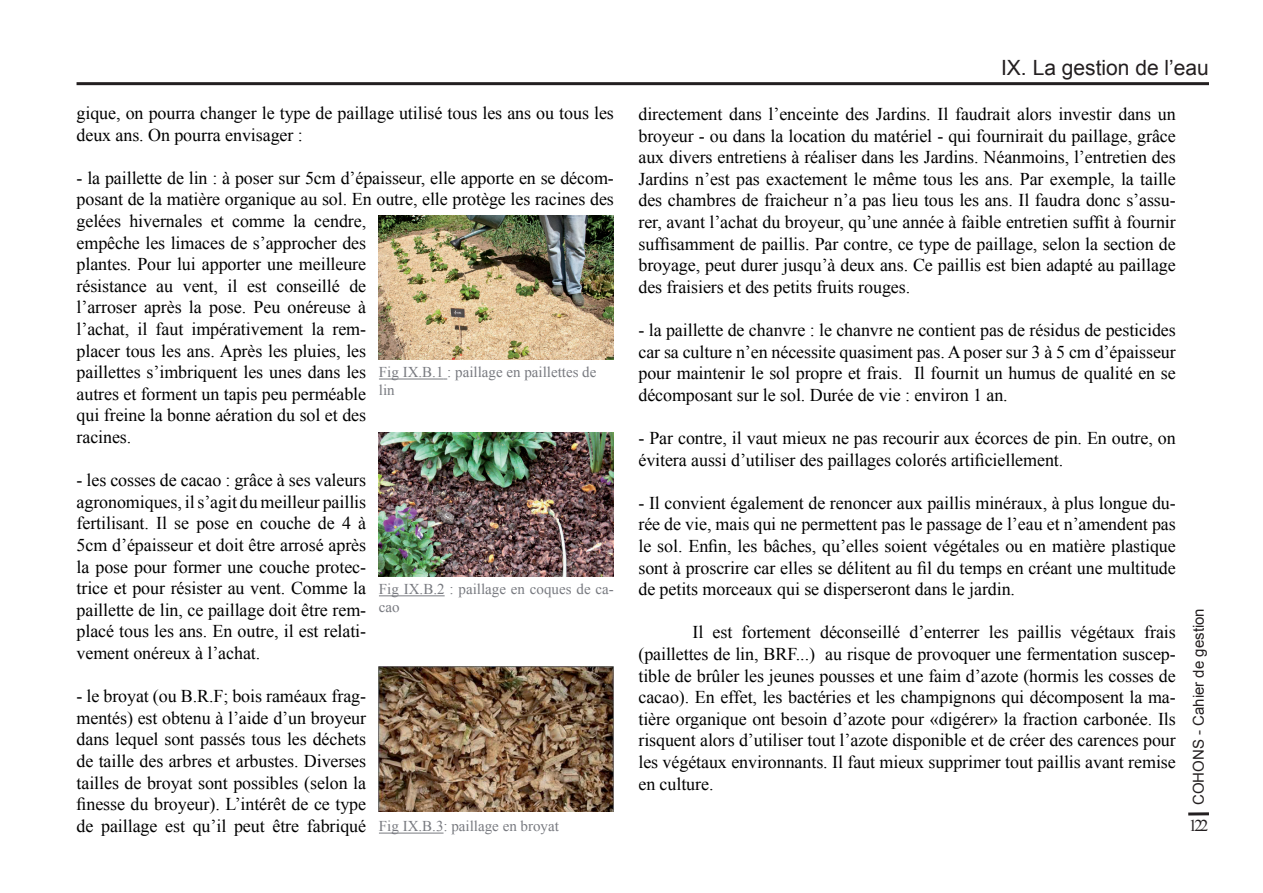
<style>
.page{position:relative;width:1263px;height:893px;background:#fff}
.page>*{position:absolute;margin:0;border:0;box-sizing:border-box;transform-origin:0 0}
.t1{font:21px "Arial";color:#231f20}
.t2{font:18px/21.6px "Times New Roman";letter-spacing:-.005em;color:#000;text-align:justify}
.t3{font:16.5px "Times New Roman";color:#231f20}
.t4{font:15px/18px "Times New Roman";color:#787a80}
.t5{font:15px "Arial";color:#231f20}
</style>
<div class="page">
<img style="left:379px;top:215px;width:235px;height:145px">
<hr style="left:379px;top:379px;width:64px;height:1px;background:#787a80">
<img style="left:379px;top:432px;width:235px;height:145px">
<hr style="left:379px;top:595px;width:66px;height:1px;background:#787a80">
<img style="left:379px;top:667px;width:235px;height:144px">
<hr style="left:379px;top:833px;width:64px;height:1px;background:#787a80">
<hr style="left:1188px;top:812px;width:21px;height:3px;background:#231f20">
<hr style="left:77px;top:82px;width:1132px;height:3px;background:#231f20">
<p class="t1" style="left:1001px;top:54px;width:209px">IX. La gestion de l’eau</p>
<p class="t2" style="left:77px;top:102px;width:539px">gique, on pourra changer le type de paillage utilisé tous les ans ou tous les deux ans. On pourra envisager :</p>
<p class="t2" style="left:77px;top:167px;width:539px;text-align:left">- la paillette de lin : à poser sur 5cm d’épaisseur, elle apporte en se décom&shy;posant de la matière organique au sol. En outre, elle protège les racines des gelées hivernales et comme la cendre,<br>empêche les limaces de s’approcher des<br>plantes. Pour lui apporter une meilleure<br>résistance au vent, il est conseillé de<br>l’arroser après la pose. Peu onéreuse à<br>l’achat, il faut impérativement la rem-<br>placer tous les ans. Après les pluies, les<br>paillettes s’imbriquent les unes dans les<br>autres et forment un tapis peu perméable<br>qui freine la bonne aération du sol et des<br>racines.</p>
<p class="t2" style="left:77px;top:469px;width:291px">- les cosses de cacao : grâce à ses valeurs agronomiques, il s’agit du meilleur paillis fertilisant. Il se pose en couche de 4 à 5cm d’épaisseur et doit être arrosé après la pose pour former une couche protec&shy;trice et pour résister au vent. Comme la paillette de lin, ce paillage doit être rem&shy;placé tous les ans. En outre, il est relati&shy;vement onéreux à l’achat.</p>
<p class="t2" style="left:77px;top:685px;width:291px">- le broyat (ou B.R.F; bois raméaux frag&shy;mentés) est obtenu à l’aide d’un broyeur dans lequel sont passés tous les déchets de taille des arbres et arbustes. Diverses tailles de broyat sont possibles (selon la finesse du broyeur). L’intérêt de ce type de paillage est qu’il peut être fabriqué</p>
<p class="t2" style="left:638px;top:103px;width:539px">directement dans l’enceinte des Jardins. Il faudrait alors investir dans un broyeur - ou dans la location du matériel - qui fournirait du paillage, grâce aux divers entretiens à réaliser dans les Jardins. Néanmoins, l’entretien des Jardins n’est pas exactement le même tous les ans. Par exemple, la taille des chambres de fraicheur n’a pas lieu tous les ans. Il faudra donc s’assu&shy;rer, avant l’achat du broyeur, qu’une année à faible entretien suffit à fournir suffisamment de paillis. Par contre, ce type de paillage, selon la section de broyage, peut durer jusqu’à deux ans. Ce paillis est bien adapté au paillage des fraisiers et des petits fruits rouges.</p>
<p class="t2" style="left:638px;top:319px;width:539px">- la paillette de chanvre : le chanvre ne contient pas de résidus de pesticides car sa culture n’en nécessite quasiment pas. A poser sur 3 à 5 cm d’épaisseur pour maintenir le sol propre et frais. Il fournit un humus de qualité en se décomposant sur le sol. Durée de vie : environ 1 an.</p>
<p class="t2" style="left:638px;top:427px;width:539px">- Par contre, il vaut mieux ne pas recourir aux écorces de pin. En outre, on évitera aussi d’utiliser des paillages colorés artificiellement.</p>
<p class="t2" style="left:638px;top:492px;width:539px">- Il convient également de renoncer aux paillis minéraux, à plus longue du&shy;rée de vie, mais qui ne permettent pas le passage de l’eau et n’amendent pas le sol. Enfin, les bâches, qu’elles soient végétales ou en matière plastique sont à proscrire car elles se délitent au fil du temps en créant une multitude de petits morceaux qui se disperseront dans le jardin.</p>
<p class="t2" style="left:638px;top:621px;width:539px;text-indent:54px">Il est fortement déconseillé d’enterrer les paillis végétaux frais (paillettes de lin, BRF...) au risque de provoquer une fermentation suscep&shy;tible de brûler les jeunes pousses et une faim d’azote (hormis les cosses de cacao). En effet, les bactéries et les champignons qui décomposent la ma&shy;tière organique ont besoin d’azote pour «digérer» la fraction carbonée. Ils risquent alors d’utiliser tout l’azote disponible et de créer des carences pour les végétaux environnants. Il faut mieux supprimer tout paillis avant remise en culture.</p>
<p class="t4" style="left:379px;top:363px;width:219px">Fig IX.B.1 : paillage en paillettes de lin</p>
<p class="t4" style="left:379px;top:580px;width:236px">Fig IX.B.2 : paillage en coques de ca&shy;cao</p>
<p class="t5" style="left:1189px;top:805px;width:198px;rotate:-90deg">COHONS - Cahier de gestion</p>
<p class="t4" style="left:379px;top:817px;width:181px">Fig IX.B.3: paillage en broyat</p>
<p class="t3" style="left:1189px;top:814px;width:21px">122</p>
</div>
